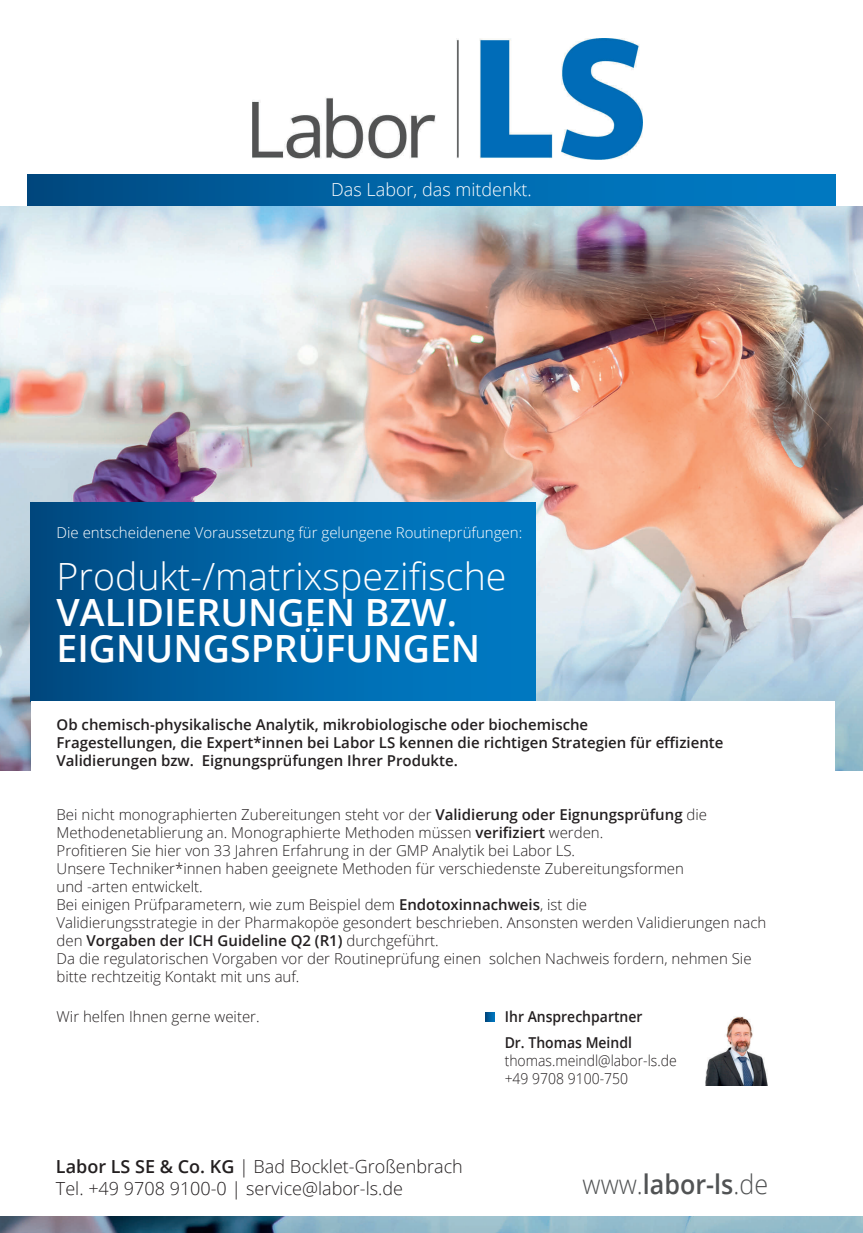
<style>
.page{position:relative;width:863px;height:1233px;background:#fff}
.page>*{position:absolute;margin:0;border:0;box-sizing:border-box;transform-origin:0 0}
.t1{font:600 37.5px/36px "Open Sans";color:#fff}
.t2{font:300 37.5px "Open Sans";color:#fff}
.t3{font:600 26.85px "Open Sans";color:#515354;scale:.93 1}
.t4{font:300 18px/21.6px "Open Sans";color:#231f20}
.t5{font:300 18px "Open Sans";color:#fff}
.t6{font:300 15px/18px "Open Sans";color:#231f20}
.t7{font:600 15px/18px "Open Sans";color:#231f20}
.t8{font:300 15px "Open Sans";color:#fff}
.t9{font:300 15px/18px "Open Sans";color:#231f20;scale:.93 1}
.t10{font:600 15px "Open Sans";color:#231f20;scale:.93 1}
.s1{font-weight:600}
.s2{font-weight:300}
</style>
<div class="page">
<img style="left:252px;top:39px;width:390px;height:120px">
<div style="left:27px;top:174px;width:808px;height:32px;background:linear-gradient(to right,#004c84,#007fca)"></div>
<img style="left:0;top:207px;width:862px;height:563px">
<div style="left:31px;top:502px;width:504px;height:199px;background:linear-gradient(to right,#004c84,#007fca)"></div>
<div style="left:31px;top:701px;width:803px;height:77px;background:#fff"></div>
<img style="left:0;top:1216px;width:862px;height:16px">
<img style="left:705px;top:1016px;width:62px;height:69px">
<svg style="left:485px;top:1012px;width:9px;height:9px"></svg>
<p class="t5" style="left:331px;top:177px;width:202px">Das Labor, das mitdenkt.</p>
<p class="t8" style="left:57px;top:522px;width:467px">Die entscheidenene Voraussetzung für gelungene Routineprüfungen:</p>
<h1 class="t2" style="left:57px;top:551px;width:451px">Produkt-/matrixspezifische</h1>
<h1 class="t1" style="left:57px;top:594px;width:425px">VALIDIERUNGEN BZW.<br>EIGNUNGSPRÜFUNGEN</h1>
<p class="t7" style="left:57px;top:715px;width:668px">Ob chemisch-physikalische Analytik, mikrobiologische oder biochemische<br>Fragestellungen, die Expert*innen bei Labor LS kennen die richtigen Strategien für effiziente<br>Validierungen bzw. Eignungsprüfungen Ihrer Produkte.</p>
<p class="t6" style="left:57px;top:805px;width:711px">Bei nicht monographierten Zubereitungen steht vor der <span class="s1">Validierung oder Eignungsprüfung</span> die Methodenetablierung an. Monographierte Methoden müssen <span class="s1">verifiziert</span> werden.<br>Profitieren Sie hier von 33 Jahren Erfahrung in der GMP Analytik bei Labor LS.<br>Unsere Techniker*innen haben geeignete Methoden für verschiedenste Zubereitungsformen<br>und -arten entwickelt.<br>Bei einigen Prüfparametern, wie zum Beispiel dem <span class="s1">Endotoxinnachweis</span>, ist die<br>Validierungsstrategie in der Pharmakopöe gesondert beschrieben. Ansonsten werden Validierungen nach den <span class="s1">Vorgaben der ICH Guideline Q2 (R1)</span> durchgeführt.<br>Da die regulatorischen Vorgaben vor der Routineprüfung einen solchen Nachweis fordern, nehmen Sie bitte rechtzeitig Kontakt mit uns auf.</p>
<p class="t6" style="left:57px;top:1006px;width:204px">Wir helfen Ihnen gerne weiter.</p>
<p class="t10" style="left:504px;top:1005px;width:149px">Ihr Ansprechpartner</p>
<p class="t4" style="left:56px;top:1154px;width:408px"><span class="s1">Labor LS SE &amp; Co. KG</span> | Bad Bocklet-Großenbrach<br>Tel. +49 9708 9100-0 | service@labor-ls.de</p>
<p class="t10" style="left:504px;top:1032px;width:138px">Dr. Thomas Meindl</p>
<p class="t9" style="left:504px;top:1051px;width:186px">thomas.meindl@labor-ls.de +49 9708 9100-750</p>
<h2 class="t3" style="left:582px;top:1165px;width:201px"><span class="s2">www.</span>labor-ls<span class="s2">.de</span></h2>
</div>
